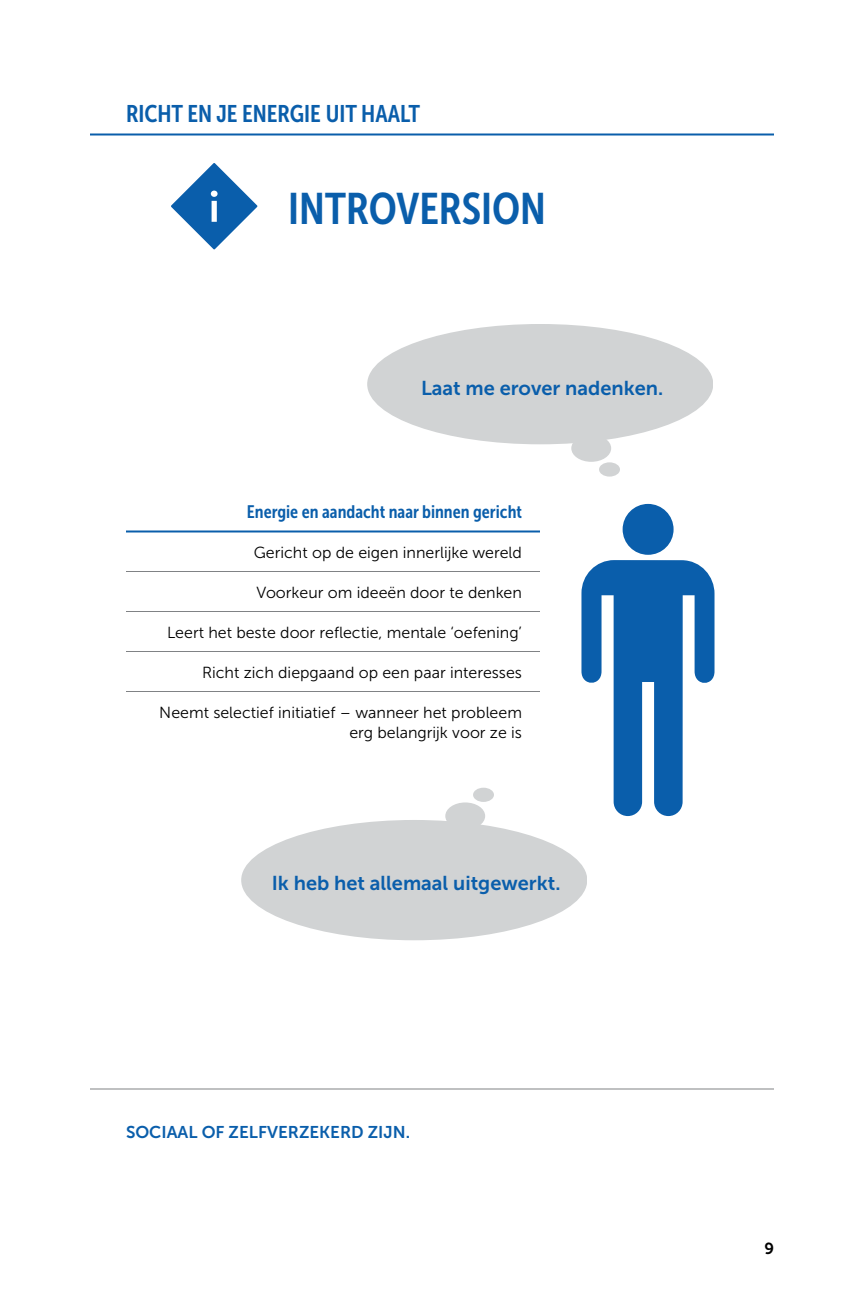
<style>
.page{position:relative;width:864px;height:1296px;background:#fff}
.page>*{position:absolute;margin:0;border:0;box-sizing:border-box;transform-origin:0 0}
.t1{font:44px "Museo Sans Cond 700";color:#0a5eab}
.t2{font:24px "Museo Sans Cond 700";color:#0a5eab}
.t3{font:20px "Museo Sans 700";color:#0a5eab}
.t4{font:18px "Museo Sans Cond 700";color:#0a5eab}
.t5{font:17px "Museo Sans 700";color:#0a5eab}
.t6{font:16px/20px "Museo Sans 300";color:#000;text-align:right}
.t7{font:16px "Museo Sans 700";color:#000}
</style>
<div class="page">
<div style="left:367px;top:324px;width:346px;height:120px;background:#d1d3d4;border-radius:50%"></div>
<div style="left:571px;top:435px;width:40px;height:27px;background:#d1d3d4;border-radius:50%"></div>
<div style="left:599px;top:462px;width:21px;height:15px;background:#d1d3d4;border-radius:50%"></div>
<div style="left:241px;top:820px;width:346px;height:120px;background:#d1d3d4;border-radius:50%"></div>
<div style="left:445px;top:802px;width:40px;height:28px;background:#d1d3d4;border-radius:50%"></div>
<div style="left:473px;top:788px;width:21px;height:14px;background:#d1d3d4;border-radius:50%"></div>
<hr style="left:126px;top:691px;width:414px;height:1px;background:#808285">
<hr style="left:126px;top:530px;width:414px;height:2px;background:#0a5eab">
<hr style="left:126px;top:571px;width:414px;height:1px;background:#808285">
<hr style="left:126px;top:611px;width:414px;height:1px;background:#808285">
<hr style="left:126px;top:651px;width:414px;height:1px;background:#808285">
<div style="left:623px;top:504px;width:51px;height:51px;background:#0a5eab;border-radius:50%"></div>
<svg style="left:581px;top:560px;width:134px;height:256px"></svg>
<hr style="left:90px;top:1088px;width:684px;height:2px;background:#808285">
<svg style="left:171px;top:163px;width:86px;height:86px"></svg>
<hr style="left:90px;top:134px;width:684px;height:2px;background:#0a5eab">
<h2 class="t2" style="left:126px;top:100px;width:296px">RICHT EN JE ENERGIE UIT HAALT</h2>
<h1 class="t1" style="left:288px;top:184px;width:260px">INTROVERSION</h1>
<p class="t3" style="left:421px;top:376px;width:244px">Laat me erover nadenken.</p>
<p class="t4" style="left:247px;top:501px;width:277px">Energie en aandacht naar binnen gericht</p>
<p class="t6" style="left:254px;top:542px;width:270px">Gericht op de eigen innerlijke wereld</p>
<p class="t6" style="left:257px;top:582px;width:267px">Voorkeur om ideeën door te denken</p>
<p class="t6" style="left:167px;top:622px;width:356px">Leert het beste door reflectie, mentale ‘oefening’</p>
<p class="t6" style="left:202px;top:662px;width:321px">Richt zich diepgaand op een paar interesses</p>
<p class="t6" style="left:159px;top:702px;width:364px">Neemt selectief initiatief – wanneer het probleem erg belangrijk voor ze is</p>
<p class="t3" style="left:272px;top:871px;width:290px">Ik heb het allemaal uitgewerkt.</p>
<p class="t5" style="left:126px;top:1122px;width:286px">SOCIAAL OF ZELFVERZEKERD ZIJN.</p>
<p class="t7" style="left:764px;top:1240px;width:11px">9</p>
</div>
